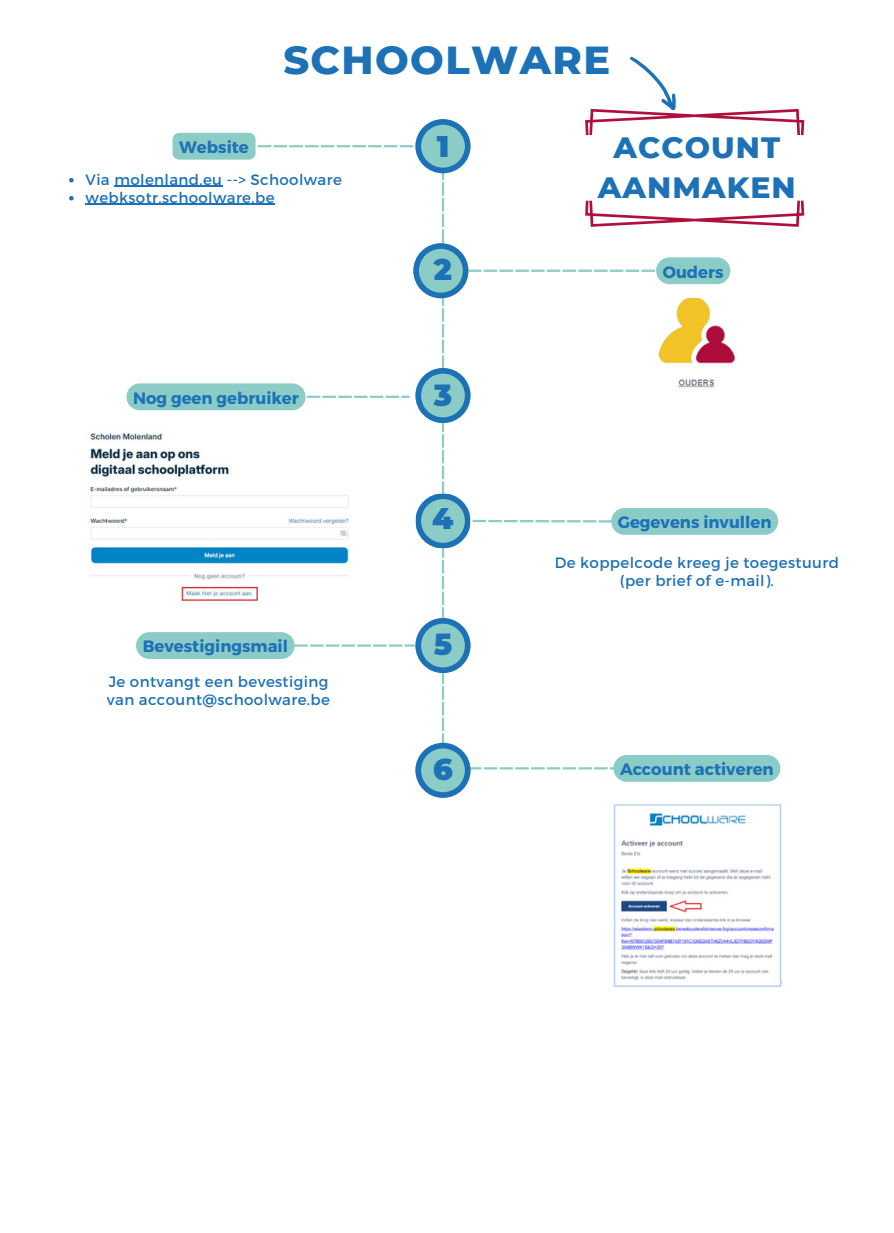
<style>
.page{position:relative;width:894px;height:1233px;background:#fff}
.page>*{position:absolute;margin:0;border:0;box-sizing:border-box;transform-origin:0 0}
.t1{font:800 39.9px "Montserrat";letter-spacing:.035em;color:#1d71b6}
.t2{font:800 30px/40.5px "Montserrat";letter-spacing:.035em;color:#1d71b6;text-align:center}
.t3{font:900 29.85px "Montserrat";color:#1d71b6}
.t4{font:700 16.5px "Montserrat";color:#1d71b6}
.t5{font:15px/18px "Montserrat";letter-spacing:.025em;color:#1d71b6;text-align:center}
</style>
<div class="page">
<hr style="left:441px;top:166px;width:3px;height:14px;background:#8bccc6">
<hr style="left:441px;top:182px;width:3px;height:14px;background:#8bccc6">
<svg style="left:441px;top:198px;width:3px;height:29px"></svg>
<hr style="left:441px;top:229px;width:3px;height:14px;background:#8bccc6">
<hr style="left:441px;top:292px;width:3px;height:14px;background:#8bccc6">
<hr style="left:441px;top:308px;width:3px;height:14px;background:#8bccc6">
<svg style="left:441px;top:324px;width:3px;height:29px"></svg>
<hr style="left:441px;top:355px;width:3px;height:14px;background:#8bccc6">
<hr style="left:441px;top:418px;width:3px;height:14px;background:#8bccc6">
<hr style="left:441px;top:434px;width:3px;height:14px;background:#8bccc6">
<svg style="left:441px;top:450px;width:3px;height:29px"></svg>
<hr style="left:441px;top:481px;width:3px;height:14px;background:#8bccc6">
<hr style="left:441px;top:544px;width:3px;height:14px;background:#8bccc6">
<hr style="left:441px;top:560px;width:3px;height:14px;background:#8bccc6">
<svg style="left:441px;top:576px;width:3px;height:29px"></svg>
<hr style="left:441px;top:607px;width:3px;height:14px;background:#8bccc6">
<hr style="left:441px;top:670px;width:3px;height:14px;background:#8bccc6">
<hr style="left:441px;top:686px;width:3px;height:14px;background:#8bccc6">
<svg style="left:441px;top:702px;width:3px;height:29px"></svg>
<hr style="left:441px;top:733px;width:3px;height:14px;background:#8bccc6">
<img style="left:658px;top:298px;width:78px;height:90px">
<svg style="left:415px;top:368px;width:55px;height:55px"></svg>
<hr style="left:598px;top:520px;width:14px;height:3px;background:#8bccc6">
<svg style="left:415px;top:493px;width:181px;height:55px"></svg>
<hr style="left:294px;top:644px;width:14px;height:3px;background:#8bccc6">
<svg style="left:310px;top:644px;width:29px;height:3px"></svg>
<hr style="left:341px;top:644px;width:14px;height:3px;background:#8bccc6">
<hr style="left:357px;top:644px;width:14px;height:3px;background:#8bccc6">
<svg style="left:373px;top:618px;width:97px;height:55px"></svg>
<hr style="left:483px;top:767px;width:14px;height:3px;background:#8bccc6">
<hr style="left:499px;top:767px;width:14px;height:3px;background:#8bccc6">
<svg style="left:515px;top:767px;width:29px;height:3px"></svg>
<hr style="left:546px;top:767px;width:14px;height:3px;background:#8bccc6">
<hr style="left:562px;top:767px;width:14px;height:3px;background:#8bccc6">
<svg style="left:415px;top:743px;width:66px;height:55px"></svg>
<svg style="left:585px;top:56px;width:219px;height:171px"></svg>
<img style="left:90px;top:433px;width:259px;height:169px">
<img style="left:613px;top:804px;width:167px;height:182px">
<svg style="left:413px;top:243px;width:317px;height:55px"></svg>
<svg style="left:126px;top:383px;width:283px;height:27px"></svg>
<svg style="left:611px;top:508px;width:167px;height:27px;background:#8fcec8"></svg>
<svg style="left:69px;top:178px;width:5px;height:5px"></svg>
<hr style="left:114px;top:186px;width:108px;height:1px;background:#1d71b6">
<svg style="left:69px;top:196px;width:5px;height:5px"></svg>
<hr style="left:86px;top:204px;width:189px;height:1px;background:#1d71b6">
<svg style="left:172px;top:119px;width:298px;height:54px"></svg>
<svg style="left:136px;top:632px;width:158px;height:27px;background:#8fcdc8"></svg>
<svg style="left:578px;top:755px;width:202px;height:27px"></svg>
<p class="t1" style="left:283px;top:36px;width:328px">SCHOOLWARE</p>
<p class="t4" style="left:179px;top:136px;width:71px">Website</p>
<p class="t5" style="left:86px;top:170px;width:258px">Via molenland.eu --&gt; Schoolware</p>
<h3 class="t5" style="left:86px;top:188px;width:190px">webksotr.schoolware.be</h3>
<h1 class="t3" style="left:436px;top:128px;width:14px">1</h1>
<h3 class="t2" style="left:597px;top:127px;width:199px">ACCOUNT<br>AANMAKEN</h3>
<h2 class="t3" style="left:433px;top:251px;width:20px">2</h2>
<p class="t4" style="left:662px;top:261px;width:62px">Ouders</p>
<h3 class="t4" style="left:133px;top:387px;width:167px">Nog geen gebruiker</h3>
<p class="t3" style="left:433px;top:377px;width:20px">3</p>
<p class="t4" style="left:143px;top:636px;width:147px">Bevestigingsmail</p>
<p class="t5" style="left:107px;top:672px;width:224px;text-align:left">Je ontvangt een bevestiging van account@schoolware.be</p>
<p class="t3" style="left:432px;top:500px;width:23px">4</p>
<p class="t3" style="left:433px;top:626px;width:20px">5</p>
<p class="t3" style="left:433px;top:751px;width:21px">6</p>
<p class="t4" style="left:617px;top:512px;width:155px">Gegevens invullen</p>
<p class="t5" style="left:554px;top:553px;width:285px">De koppelcode kreeg je toegestuurd (per brief of e-mail).</p>
<p class="t4" style="left:619px;top:759px;width:155px">Account activeren</p>
</div>
